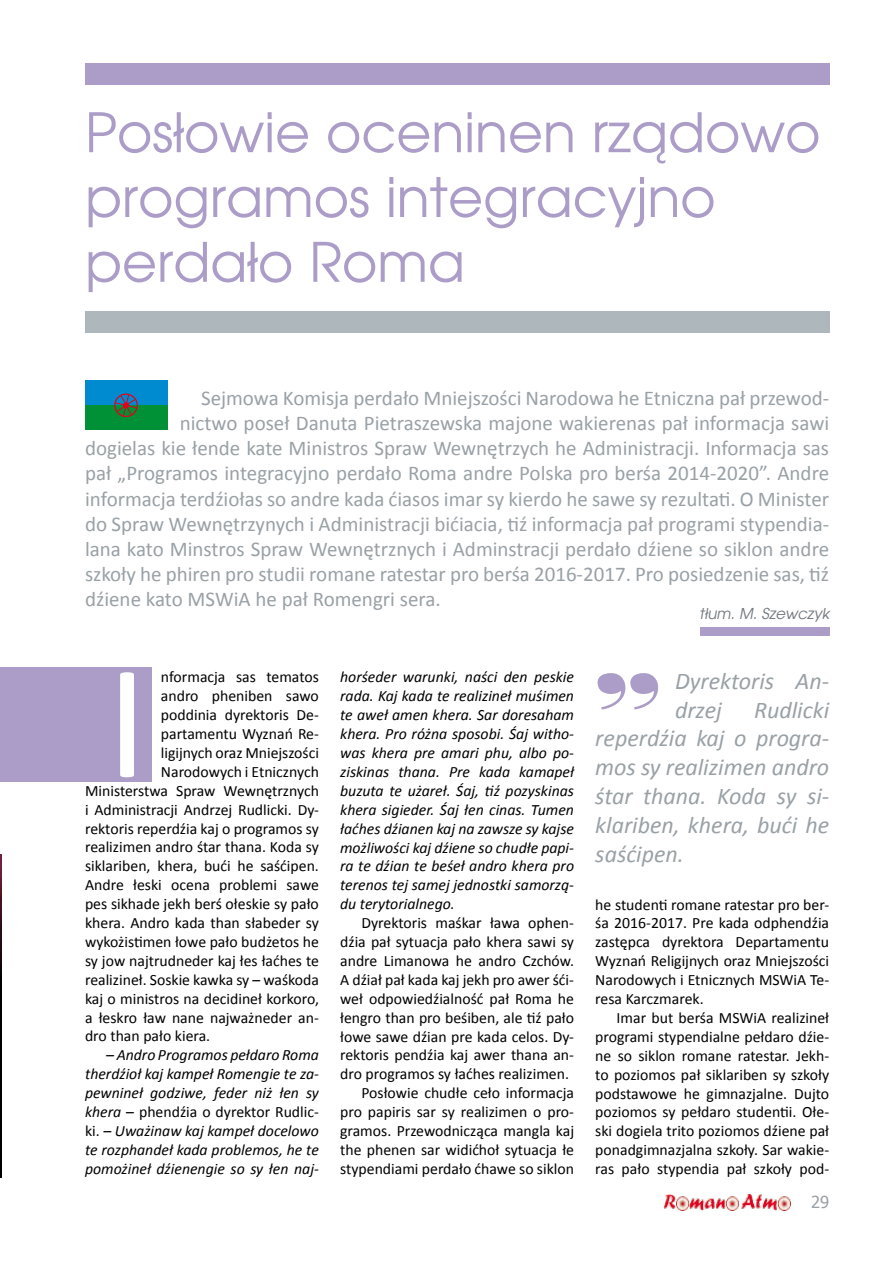
<style>
.page{position:relative;width:893px;height:1263px;background:#fff}
.page>*{position:absolute;margin:0;border:0;box-sizing:border-box;transform-origin:0 0}
.t1{font:164.55px "Calibri";color:#fff}
.t2{font:90px "Bodnoff";color:#ab9dc8}
.t3{font:54px/64.8px "Avalon";color:#ab9dc8}
.t4{font:italic 24px/28.8px "Calibri";color:#99a1a6}
.t5{font:21px "Calibri";color:#99a1a6}
.t6{font:16.5px "Tahoma";color:#99a1a6}
.t7{font:15.75px/18.9px "Calibri";color:#000;text-align:justify}
.t8{font:italic 15.75px/18.9px "Calibri";color:#000;text-align:justify}
.t9{font:italic 15px "Avalon";color:#72787d}
.s1{font-style:normal}
</style>
<div class="page">
<img style="left:664px;top:1195px;width:126px;height:15px">
<div style="left:0;top:668px;width:152px;height:114px;background:#ab9dc8"></div>
<img style="left:0;top:854px;width:1px;height:324px">
<div style="left:85px;top:64px;width:744px;height:21px;background:#ab9dc8"></div>
<div style="left:85px;top:380px;width:82px;height:25px;background:#008bd0"></div>
<div style="left:85px;top:405px;width:82px;height:25px;background:#009036"></div>
<svg style="left:114px;top:393px;width:24px;height:24px"></svg>
<div style="left:85px;top:311px;width:744px;height:22px;background:#aeb7bc"></div>
<div style="left:700px;top:627px;width:129px;height:9px;background:#ab9dc8"></div>
<h3 class="t3" style="left:85px;top:100px;width:737px">Posłowie oceninen rządowo programos integracyjno perdało Roma</h3>
<h3 class="t5" style="left:201px;top:385px;width:630px">Sejmowa Komisja perdało Mniejszości Narodowa he Etniczna pał przewod-</h3>
<h3 class="t5" style="left:180px;top:410px;width:651px">nictwo poseł Danuta Pietraszewska majone wakierenas pał informacja sawi</h3>
<h3 class="t5" style="left:85px;top:435px;width:746px">dogielas kie łende kate Ministros Spraw Wewnętrzych he Administracji. Informacja sas</h3>
<h3 class="t5" style="left:85px;top:460px;width:746px">pał „Programos integracyjno perdało Roma andre Polska pro berśa 2014-2020”. Andre</h3>
<h3 class="t5" style="left:85px;top:486px;width:746px">informacja terdźiołas so andre kada ćiasos imar sy kierdo he sawe sy rezultati. O Minister</h3>
<h3 class="t5" style="left:85px;top:511px;width:746px">do Spraw Wewnętrzynych i Administracji bićiacia, tiź informacja pał programi stypendia-</h3>
<h3 class="t5" style="left:85px;top:536px;width:746px">lana kato Minstros Spraw Wewnętrznych i Adminstracji perdało dźiene so siklon andre</h3>
<h3 class="t5" style="left:85px;top:561px;width:746px">szkoły he phiren pro studii romane ratestar pro berśa 2016-2017. Pro posiedzenie sas, tiź</h3>
<h3 class="t5" style="left:85px;top:586px;width:357px">dźiene kato MSWiA he pał Romengri sera.</h3>
<p class="t9" style="left:699px;top:604px;width:131px">tłum. M. Szewczyk</p>
<h1 class="t1" style="left:106px;top:620px;width:43px">I</h1>
<p class="t7" style="left:161px;top:667px;width:159px">nformacja sas tematos</p>
<p class="t7" style="left:161px;top:686px;width:159px">andro pheniben sawo</p>
<p class="t7" style="left:161px;top:705px;width:159px">poddinia dyrektoris De-</p>
<p class="t7" style="left:161px;top:723px;width:159px">partamentu Wyznań Re-</p>
<p class="t7" style="left:161px;top:742px;width:159px">ligijnych oraz Mniejszości</p>
<p class="t7" style="left:161px;top:761px;width:159px">Narodowych i Etnicznych</p>
<p class="t7" style="left:85px;top:780px;width:235px">Ministerstwa Spraw Wewnętrznych</p>
<p class="t7" style="left:85px;top:799px;width:235px">i Administracji Andrzej Rudlicki. Dy-</p>
<p class="t7" style="left:85px;top:818px;width:235px">rektoris reperdźia kaj o programos sy</p>
<p class="t7" style="left:85px;top:837px;width:235px">realizimen andro śtar thana. Koda sy</p>
<p class="t7" style="left:85px;top:856px;width:235px">siklariben, khera, bući he saśćipen.</p>
<p class="t7" style="left:85px;top:875px;width:235px">Andre łeski ocena problemi sawe</p>
<p class="t7" style="left:85px;top:894px;width:235px">pes sikhade jekh berś ołeskie sy pało</p>
<p class="t7" style="left:85px;top:912px;width:235px">khera. Andro kada than słabeder sy</p>
<p class="t7" style="left:85px;top:931px;width:235px">wykożistimen łowe pało budżetos he</p>
<p class="t7" style="left:85px;top:950px;width:235px">sy jow najtrudneder kaj łes łaćhes te</p>
<p class="t7" style="left:85px;top:969px;width:235px">realizineł. Soskie kawka sy – waśkoda</p>
<p class="t7" style="left:85px;top:988px;width:235px">kaj o ministros na decidineł korkoro,</p>
<p class="t7" style="left:85px;top:1007px;width:235px">a łeskro ław nane najważneder an-</p>
<p class="t7" style="left:85px;top:1026px;width:127px">dro than pało kiera.</p>
<p class="t8" style="left:85px;top:1045px;width:235px;text-indent:21px">– Andro Programos pełdaro Roma therdźioł kaj kampeł Romengie te za&shy;pewnineł godziwe, feder niż łen sy khera <span class="s1">– phendźia o dyrektor Rudlic&shy;ki.</span> – Uważinaw kaj kampeł docelowo te rozphandeł kada problemos, he te pomożineł dźienengie so sy łen naj-</p>
<p class="t8" style="left:340px;top:667px;width:235px">horśeder warunki, naści den peskie rada. Kaj kada te realizineł muśimen te aweł amen khera. Sar doresaham khera. Pro różna sposobi. Śaj witho&shy;was khera pre amari phu, albo po&shy;ziskinas thana. Pre kada kamapeł buzuta te użareł. Śaj, tiź pozyskinas khera sigieder. Śaj łen cinas. Tumen łaćhes dźianen kaj na zawsze sy kajse możliwości kaj dźiene so chudłe papi&shy;ra te dźian te beśeł andro khera pro terenos tej samej jednostki samorzą&shy;du terytorialnego.</p>
<p class="t7" style="left:361px;top:913px;width:214px">Dyrektoris maśkar ława ophen-</p>
<p class="t7" style="left:340px;top:932px;width:235px">dźia pał sytuacja pało khera sawi sy</p>
<p class="t7" style="left:340px;top:950px;width:235px">andre Limanowa he andro Czchów.</p>
<p class="t7" style="left:340px;top:969px;width:235px">A dźiał pał kada kaj jekh pro awer śći-</p>
<p class="t7" style="left:340px;top:988px;width:235px">weł odpowiedźialność pał Roma he</p>
<p class="t7" style="left:340px;top:1007px;width:235px">łengro than pro beśiben, ale tiź pało</p>
<p class="t7" style="left:340px;top:1026px;width:235px">łowe sawe dźian pre kada celos. Dy-</p>
<p class="t7" style="left:340px;top:1045px;width:235px">rektoris pendźia kaj awer thana an-</p>
<p class="t7" style="left:340px;top:1064px;width:230px">dro programos sy łaćhes realizimen.</p>
<p class="t7" style="left:361px;top:1083px;width:214px">Posłowie chudłe ceło informacja</p>
<p class="t7" style="left:340px;top:1102px;width:235px">pro papiris sar sy realizimen o pro-</p>
<p class="t7" style="left:340px;top:1121px;width:235px">gramos. Przewodnicząca mangla kaj</p>
<p class="t7" style="left:340px;top:1139px;width:235px">the phenen sar widićhoł sytuacja łe</p>
<p class="t7" style="left:340px;top:1158px;width:235px">stypendiami perdało ćhawe so siklon</p>
<h3 class="t4" style="left:675px;top:665px;width:156px">Dyrektoris An&shy;drzej</h3>
<h2 class="t2" style="left:595px;top:608px;width:67px">„</h2>
<h3 class="t4" style="left:595px;top:694px;width:235px;text-align:justify;text-indent:159px">Rudlicki reperdźia kaj o progra&shy;mos sy realizimen andro śtar thana. Koda sy si&shy;klariben, khera, bući he saśćipen.</h3>
<p class="t7" style="left:595px;top:894px;width:235px">he studenti romane ratestar pro ber&shy;śa 2016-2017. Pre kada odphendźia zastępca dyrektora Departamentu Wyznań Religijnych oraz Mniejszości Narodowych i Etnicznych MSWiA Te&shy;resa Karczmarek.</p>
<p class="t7" style="left:595px;top:1007px;width:235px;text-indent:21px">Imar but berśa MSWiA realizineł programi stypendialne pełdaro dźie&shy;ne so siklon romane ratestar. Jekh&shy;to poziomos pał siklariben sy szkoły podstawowe he gimnazjalne. Dujto poziomos sy pełdaro studentii. Ołe&shy;ski dogiela trito poziomos dźiene pał ponadgimnazjalna szkoły. Sar wakie&shy;ras pało stypendia pał szkoły pod-</p>
<p class="t6" style="left:811px;top:1190px;width:10px">29</p>
</div>
